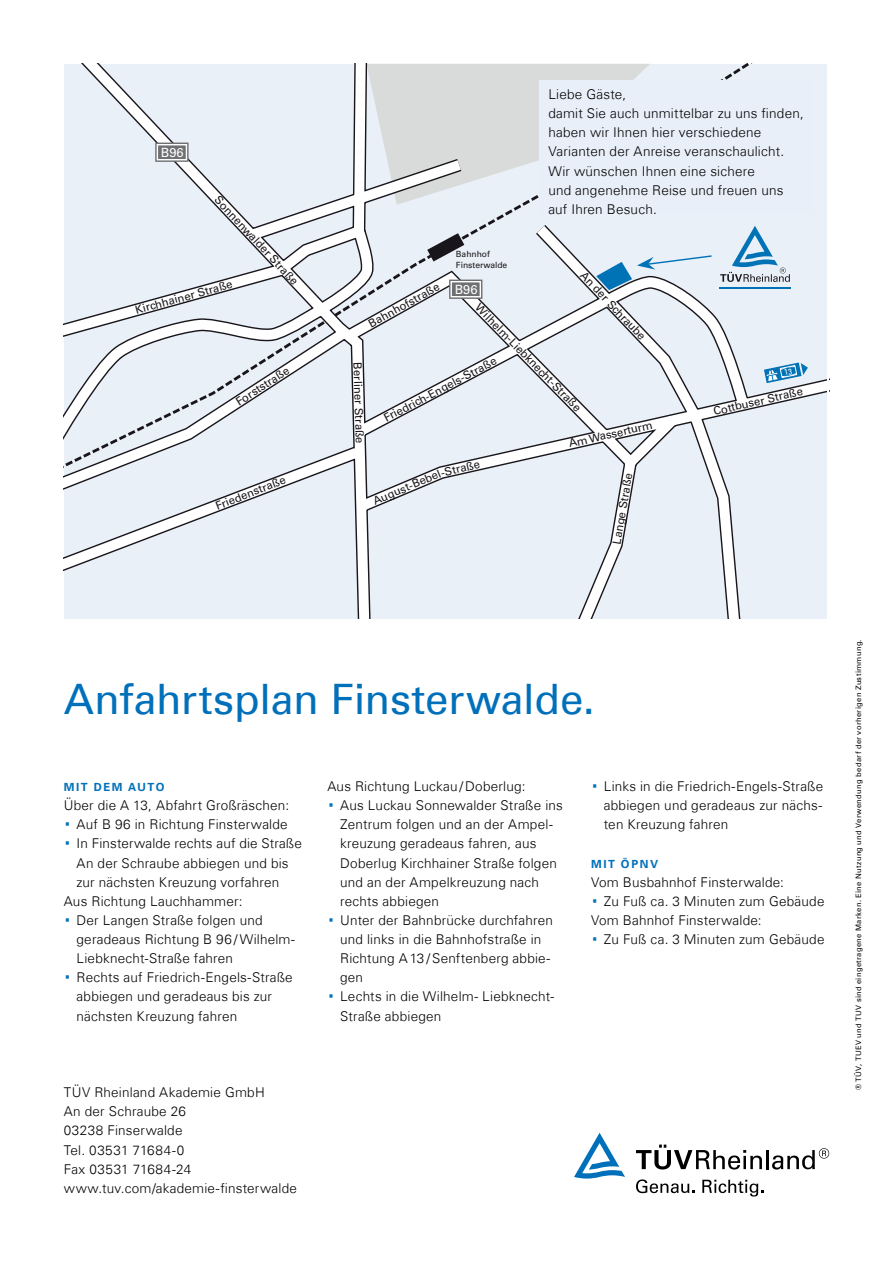
<style>
.page{position:relative;width:893px;height:1263px;background:#fff}
.page>*{position:absolute;margin:0;border:0;box-sizing:border-box;transform-origin:0 0}
._01_Headline{font:42px "Univers Com 55 Roman";letter-spacing:-.005em;color:#0070ba}
._03_Copy{font:300 13.5px/19.2px "Univers Com 45";letter-spacing:.015em;color:#000}
._04_Copyheadline{font:300 13.5px "Univers Com 45";letter-spacing:.015em;color:#000}
.t1{font:12.75px "Univers 55 Roman";color:#fff}
.t2{font:11.4px "Univers 55 Roman";color:#19161b}
._04_Copyheadline-2{font:700 11.25px "Univers Com 65";letter-spacing:.145em;color:#0070ba}
.t3{font:8.55px/10.2px "Univers 55 Roman";color:#19161b}
._10_Trademark_Protec{font:7.5px "Univers Com 55 Roman";letter-spacing:.05em;color:#000}
.s1{font-family:"Univers Com 55 Roman";font-weight:400;font-size:27px;color:#0070ba}
</style>
<div class="page">
<svg style="left:636px;top:1144px;width:126px;height:25px"></svg>
<hr style="left:766px;top:1150px;width:3px;height:19px;background:#000">
<svg style="left:772px;top:1148px;width:57px;height:21px"></svg>
<svg style="left:636px;top:1179px;width:58px;height:14px"></svg>
<svg style="left:702px;top:1180px;width:61px;height:16px"></svg>
<svg style="left:574px;top:1133px;width:51px;height:45px"></svg>
<svg style="left:64px;top:64px;width:763px;height:555px;background:#e4e8ef"></svg>
<div style="left:449px;top:280px;width:33px;height:19px;background:#6e7072;border:4px solid #6e7072"></div>
<div style="left:450px;top:281px;width:31px;height:16px;border:1px solid #fff"></div>
<div style="left:155px;top:143px;width:34px;height:19px;background:#6e7072;border:4px solid #6e7072"></div>
<div style="left:157px;top:144px;width:30px;height:16px;border:1px solid #fff"></div>
<hr style="left:719px;top:287px;width:72px;height:1px;background:#0072b6">
<svg style="left:720px;top:226px;width:70px;height:56px;background:#bbd1e2"></svg>
<svg style="left:596px;top:254px;width:117px;height:36px;background:#bed5e6"></svg>
<div style="left:540px;top:81px;width:274px;height:133px;background:#e9eff9"></div>
<svg style="left:763px;top:362px;width:45px;height:22px"></svg>
<p class="t1" style="left:161px;top:145px;width:24px">B96</p>
<p class="t2" style="left:222px;top:193px;width:118px;rotate:47deg">Sonnenwalder Straße</p>
<p class="t2" style="left:134px;top:303px;width:102px;rotate:-15deg">Kirchhainer Straße</p>
<p class="t2" style="left:233px;top:397px;width:63px;rotate:-33deg">Forststraße</p>
<p class="t2" style="left:214px;top:500px;width:76px;rotate:-21deg">Friedenstraße</p>
<p class="t3" style="left:456px;top:249px;width:53px">Bahnhof<br>Finsterwalde</p>
<p class="_03_Copy" style="left:548px;top:85px;width:79px">Liebe Gäste,</p>
<p class="_03_Copy" style="left:548px;top:104px;width:257px">damit Sie auch unmittelbar zu uns finden, haben wir Ihnen hier verschiedene<br>Varianten der Anreise veranschaulicht.</p>
<p class="_03_Copy" style="left:548px;top:161px;width:237px">Wir wünschen Ihnen eine sichere<br>und angenehme Reise und freuen uns auf Ihren Besuch.</p>
<p class="t2" style="left:587px;top:269px;width:91px;rotate:46deg">An der Schraube</p>
<p class="t2" style="left:366px;top:318px;width:81px;rotate:-29deg">Bahnhofstraße</p>
<p class="t1" style="left:455px;top:282px;width:24px">B96</p>
<p class="t2" style="left:483px;top:300px;width:147px;rotate:46deg">Wilhelm-Liebknecht-Straße</p>
<p class="t2" style="left:381px;top:413px;width:128px;rotate:-28deg">Friedrich-Engels-Straße</p>
<p class="t2" style="left:364px;top:362px;width:83px;rotate:88deg">Berliner Straße</p>
<p class="t2" style="left:567px;top:437px;width:87px;rotate:-13deg">Am Wasserturm</p>
<p class="t2" style="left:440px;top:466px;width:41px;rotate:-13deg">-Straße</p>
<p class="t2" style="left:371px;top:495px;width:74px;rotate:-23deg">August-Bebel</p>
<p class="t2" style="left:610px;top:543px;width:73px;rotate:-80deg">Lange Straße</p>
<p class="t2" style="left:712px;top:405px;width:93px;rotate:-13deg">Cottbuser Straße</p>
<p class="_01_Headline" style="left:64px;top:674px;width:533px">Anfahrtsplan Finsterwalde.</p>
<p class="_04_Copyheadline-2" style="left:64px;top:780px;width:102px">MIT DEM AUTO</p>
<p class="_04_Copyheadline" style="left:64px;top:797px;width:227px">Über die A 13, Abfahrt Großräschen:</p>
<p class="_03_Copy" style="left:64px;top:815px;width:226px"><span class="s1">·</span> Auf B 96 in Richtung Finsterwalde</p>
<p class="_03_Copy" style="left:77px;top:834px;width:227px;text-indent:-13px"><span class="s1">·</span> In Finsterwalde rechts auf die Straße<br>An der Schraube abbiegen und bis zur nächsten Kreuzung vorfahren</p>
<p class="_04_Copyheadline" style="left:64px;top:893px;width:180px">Aus Richtung Lauchhammer:</p>
<p class="_03_Copy" style="left:77px;top:910px;width:220px;text-indent:-13px"><span class="s1">·</span> Der Langen Straße folgen und geradeaus Richtung B 96 /Wilhelm-<br>Liebknecht-Straße fahren</p>
<p class="_03_Copy" style="left:77px;top:968px;width:218px;text-indent:-13px"><span class="s1">·</span> Rechts auf Friedrich-Engels-Straße abbiegen und geradeaus bis zur nächsten Kreuzung fahren</p>
<p class="_03_Copy" style="left:64px;top:1083px;width:203px">TÜV Rheinland Akademie GmbH</p>
<p class="_03_Copy" style="left:64px;top:1102px;width:124px">An der Schraube 26</p>
<p class="_03_Copy" style="left:64px;top:1121px;width:120px">03238 Finserwalde</p>
<p class="_03_Copy" style="left:64px;top:1140px;width:122px">Tel. 03531 71684-0</p>
<p class="_03_Copy" style="left:64px;top:1159px;width:129px">Fax 03531 71684-24</p>
<p class="_03_Copy" style="left:64px;top:1178px;width:235px">www.tuv.com/akademie-finsterwalde</p>
<p class="_04_Copyheadline" style="left:327px;top:778px;width:200px">Aus Richtung Luckau / Doberlug:</p>
<p class="_03_Copy" style="left:340px;top:796px;width:224px;text-indent:-13px"><span class="s1">·</span> Aus Luckau Sonnewalder Straße ins<br>Zentrum folgen und an der Ampel&shy;kreuzung geradeaus fahren, aus<br>Doberlug Kirchhainer Straße folgen und an der Ampelkreuzung nach rechts abbiegen</p>
<p class="_03_Copy" style="left:340px;top:910px;width:214px;text-indent:-13px"><span class="s1">·</span> Unter der Bahnbrücke durchfahren und links in die Bahnhofstraße in<br>Richtung A13 /Senftenberg abbie&shy;gen</p>
<p class="_03_Copy" style="left:340px;top:987px;width:216px;text-indent:-13px"><span class="s1">·</span> Lechts in die Wilhelm- Liebknecht-<br>Straße abbiegen</p>
<p class="_03_Copy" style="left:604px;top:776px;width:221px;text-align:justify;text-indent:-13px"><span class="s1">·</span> Links in die Friedrich-Engels-Straße abbiegen und geradeaus zur nächs&shy;ten Kreuzung fahren</p>
<p class="_04_Copyheadline-2" style="left:591px;top:857px;width:69px">MIT ÖPNV</p>
<p class="_04_Copyheadline" style="left:591px;top:874px;width:194px">Vom Busbahnhof Finsterwalde:</p>
<p class="_03_Copy" style="left:591px;top:891px;width:235px"><span class="s1">·</span> Zu Fuß ca. 3 Minuten zum Gebäude</p>
<p class="_04_Copyheadline" style="left:591px;top:912px;width:172px">Vom Bahnhof Finsterwalde:</p>
<p class="_03_Copy" style="left:591px;top:930px;width:235px"><span class="s1">·</span> Zu Fuß ca. 3 Minuten zum Gebäude</p>
<p class="_10_Trademark_Protec" style="left:854px;top:1090px;width:452px;rotate:-90deg">® TÜV, TUEV und TUV sind eingetragene Marken. Eine Nutzung und Verwendung bedarf der vorherigen Zustimmung.</p>
</div>
